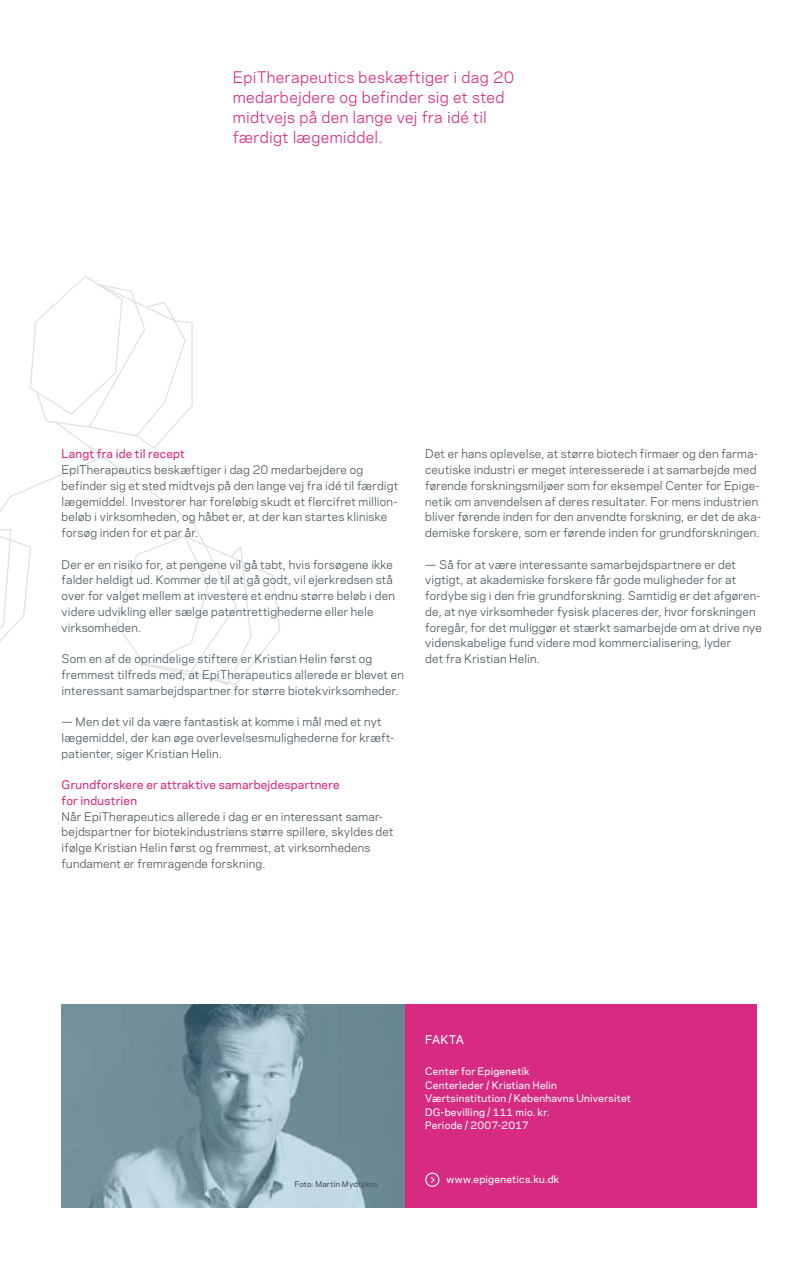
<style>
.page{position:relative;width:808px;height:1263px;background:#fff}
.page>*{position:absolute;margin:0;border:0;box-sizing:border-box;transform-origin:0 0}
.t1{font:15px/20.2px "Galaxie Polaris";letter-spacing:.025em;color:#d62b80}
.t2{font:11.25px/15.8px "Galaxie Polaris";letter-spacing:.02em;color:#45535a}
.t3{font:500 11.25px/15.8px "Galaxie Polaris";letter-spacing:.02em;color:#d62b80}
.t4{font:500 11.25px "Galaxie Polaris";color:#fff}
.t5{font:500 9.75px/13.5px "Galaxie Polaris";letter-spacing:.02em;color:#fff}
.t6{font:500 7.5px "Galaxie Polaris";letter-spacing:.025em;color:#45535a}
</style>
<div class="page">
<svg style="left:0;top:276px;width:281px;height:409px"></svg>
<div style="left:404px;top:1004px;width:353px;height:204px;background:#d62b80"></div>
<img style="left:62px;top:1004px;width:342px;height:204px">
<div style="left:425px;top:1172px;width:14px;height:15px;border:1px solid #fff;border-radius:50%"></div>
<svg style="left:431px;top:1177px;width:4px;height:6px"></svg>
<h1 class="t1" style="left:233px;top:66px;width:283px">EpiTherapeutics beskæftiger i dag 20 medarbejdere og befinder sig et sted midtvejs på den lange vej fra idé til færdigt lægemiddel.</h1>
<p class="t3" style="left:62px;top:446px;width:125px">Langt fra ide til recept</p>
<p class="t2" style="left:62px;top:461px;width:338px">EpiTherapeutics beskæftiger i dag 20 medarbejdere og befinder sig et sted midtvejs på den lange vej fra idé til færdigt lægemiddel. Investorer har foreløbig skudt et flercifret million&shy;beløb i virksomheden, og håbet er, at der kan startes kliniske forsøg inden for et par år.</p>
<p class="t2" style="left:62px;top:556px;width:335px">Der er en risiko for, at pengene vil gå tabt, hvis forsøgene ikke falder heldigt ud. Kommer de til at gå godt, vil ejerkredsen stå over for valget mellem at investere et endnu større beløb i den videre udvikling eller sælge patentrettighederne eller hele virksomheden.</p>
<p class="t2" style="left:62px;top:650px;width:344px">Som en af de oprindelige stiftere er Kristian Helin først og fremmest tilfreds med, at EpiTherapeutics allerede er blevet en interessant samarbejdspartner for større biotekvirksomheder.</p>
<p class="t2" style="left:62px;top:713px;width:334px">— Men det vil da være fantastisk at komme i mål med et nyt lægemiddel, der kan øge overlevelsesmulighederne for kræft&shy;patienter, siger Kristian Helin.</p>
<p class="t3" style="left:62px;top:777px;width:280px">Grundforskere er attraktive samarbejdespartnere for industrien</p>
<p class="t2" style="left:62px;top:808px;width:333px">Når EpiTherapeutics allerede i dag er en interessant samar&shy;bejdspartner for biotekindustriens større spillere, skyldes det ifølge Kristian Helin først og fremmest, at virksomhedens fundament er fremragende forskning.</p>
<p class="t2" style="left:425px;top:446px;width:337px">Det er hans oplevelse, at større biotech firmaer og den farma&shy;ceutiske industri er meget interesserede i at samarbejde med førende forskningsmiljøer som for eksempel Center for Epige&shy;netik om anvendelsen af deres resultater. For mens industrien bliver førende inden for den anvendte forskning, er det de aka&shy;demiske forskere, som er førende inden for grundforskningen.</p>
<p class="t2" style="left:425px;top:556px;width:338px">— Så for at være interessante samarbejdspartnere er det vigtigt, at akademiske forskere får gode muligheder for at fordybe sig i den frie grundforskning. Samtidig er det afgøren&shy;de, at nye virksomheder fysisk placeres der, hvor forskningen foregår, for det muliggør et stærkt samarbejde om at drive nye videnskabelige fund videre mod kommercialisering, lyder<br>det fra Kristian Helin.</p>
<p class="t6" style="left:294px;top:1179px;width:86px">Foto: Martin Mydtskov</p>
<p class="t4" style="left:425px;top:1033px;width:33px">fakta</p>
<p class="t5" style="left:425px;top:1064px;width:207px">Center for Epigenetik<br>Centerleder / Kristian Helin<br>Værtsinstitution / Københavns Universitet<br>DG-bevilling / 111 mio. kr.<br>Periode / 2007-2017</p>
<p class="t5" style="left:446px;top:1172px;width:114px">www.epigenetics.ku.dk</p>
</div>
